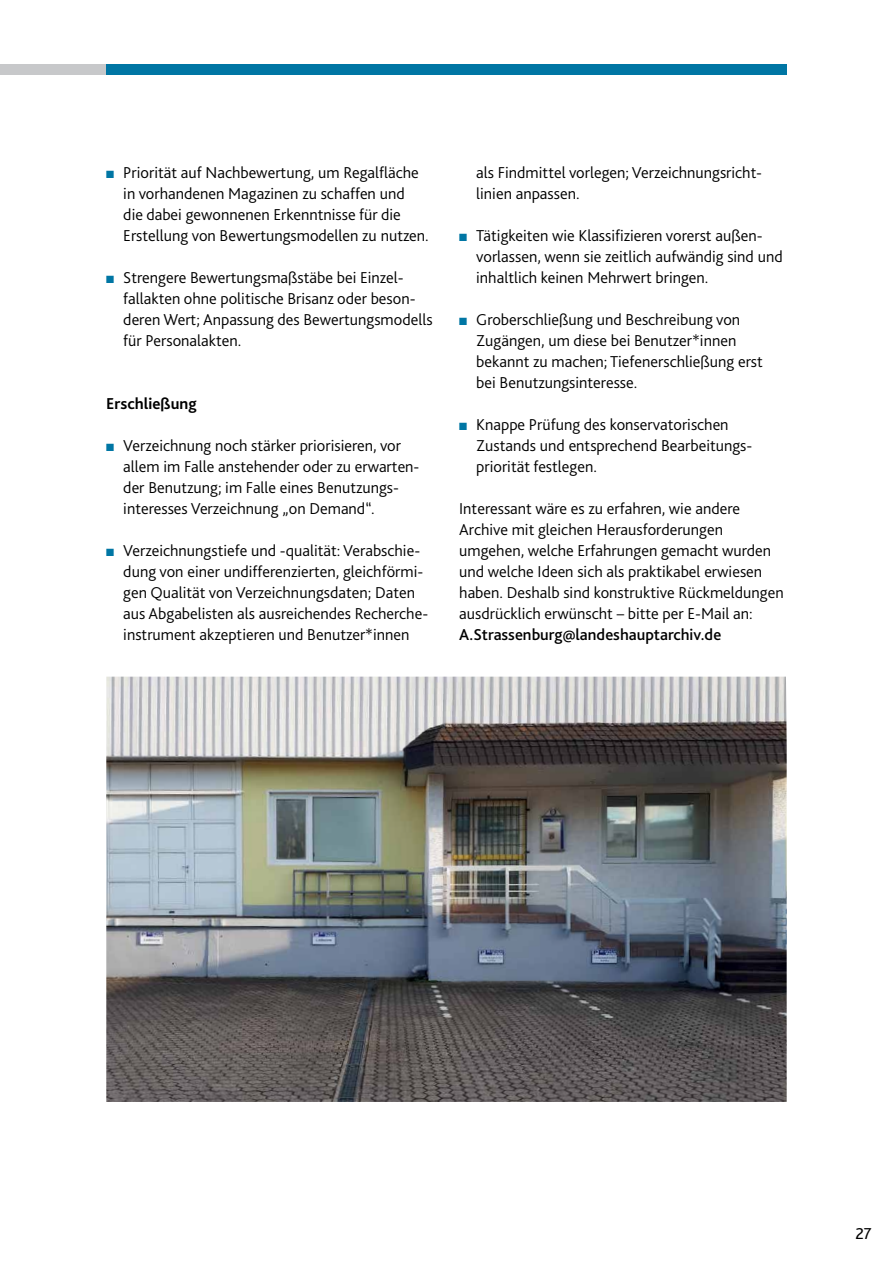
<style>
.page{position:relative;width:893px;height:1263px;background:#fff}
.page>*{position:absolute;margin:0;border:0;box-sizing:border-box;transform-origin:0 0}
.t1{font:300 16.5px/21px "Bliss";color:#000}
.t2{font:500 16.5px "Bliss";color:#000}
.t3{font:700 16.5px "Bliss";color:#000}
.t4{font:16.5px "Bliss";color:#000}
.s1{color:#0076a4}
</style>
<div class="page">
<div style="left:0;top:64px;width:587px;height:10px;background:#c7c8ca"></div>
<div style="left:106px;top:64px;width:681px;height:10px;background:#0076a4"></div>
<img style="left:106px;top:677px;width:681px;height:425px">
<p class="t1" style="left:123px;top:162px;width:307px;text-indent:-17px"><span class="s1">■</span> Priorität auf Nachbewertung, um Regalfläche in vorhandenen Magazinen zu schaffen und<br>die dabei gewonnenen Erkenntnisse für die Erstellung von Bewertungsmodellen zu nutzen.</p>
<p class="t1" style="left:123px;top:267px;width:311px;text-indent:-17px"><span class="s1">■</span> Strengere Bewertungsmaßstäbe bei Einzel&shy;fallakten ohne politische Brisanz oder beson&shy;deren Wert; Anpassung des Bewertungsmodells für Personalakten.</p>
<p class="t3" style="left:106px;top:393px;width:92px">Erschließung</p>
<p class="t1" style="left:123px;top:435px;width:298px;text-indent:-17px"><span class="s1">■</span> Verzeichnung noch stärker priorisieren, vor allem im Falle anstehender oder zu erwarten&shy;der Benutzung; im Falle eines Benutzungs&shy;interesses Verzeichnung „on Demand“.</p>
<p class="t1" style="left:123px;top:540px;width:306px;text-indent:-17px"><span class="s1">■</span> Verzeichnungstiefe und -qualität: Verabschie&shy;dung von einer undifferenzierten, gleichförmi&shy;gen Qualität von Verzeichnungsdaten; Daten aus Abgabelisten als ausreichendes Recherche&shy;instrument akzeptieren und Benutzer*innen</p>
<p class="t1" style="left:476px;top:162px;width:286px">als Findmittel vorlegen; Verzeichnungsricht&shy;linien anpassen.</p>
<p class="t1" style="left:476px;top:225px;width:308px;text-indent:-17px"><span class="s1">■</span> Tätigkeiten wie Klassifizieren vorerst außen&shy;vorlassen, wenn sie zeitlich aufwändig sind und inhaltlich keinen Mehrwert bringen.</p>
<p class="t1" style="left:476px;top:309px;width:288px;text-indent:-17px"><span class="s1">■</span> Groberschließung und Beschreibung von Zugängen, um diese bei Benutzer*innen bekannt zu machen; Tiefenerschließung erst bei Benutzungsinteresse.</p>
<p class="t1" style="left:476px;top:414px;width:276px;text-indent:-17px"><span class="s1">■</span> Knappe Prüfung des konservatorischen<br>Zustands und entsprechend Bearbeitungs&shy;priorität festlegen.</p>
<p class="t1" style="left:459px;top:498px;width:326px">Interessant wäre es zu erfahren, wie andere Archive mit gleichen Herausforderungen umgehen, welche Erfahrungen gemacht wurden und welche Ideen sich als praktikabel erwiesen haben. Deshalb sind konstruktive Rückmeldungen ausdrücklich erwünscht – bitte per E-Mail an:</p>
<p class="t2" style="left:459px;top:624px;width:264px">A.Strassenburg@landeshauptarchiv.de</p>
<p class="t4" style="left:855px;top:1224px;width:18px">27</p>
</div>
